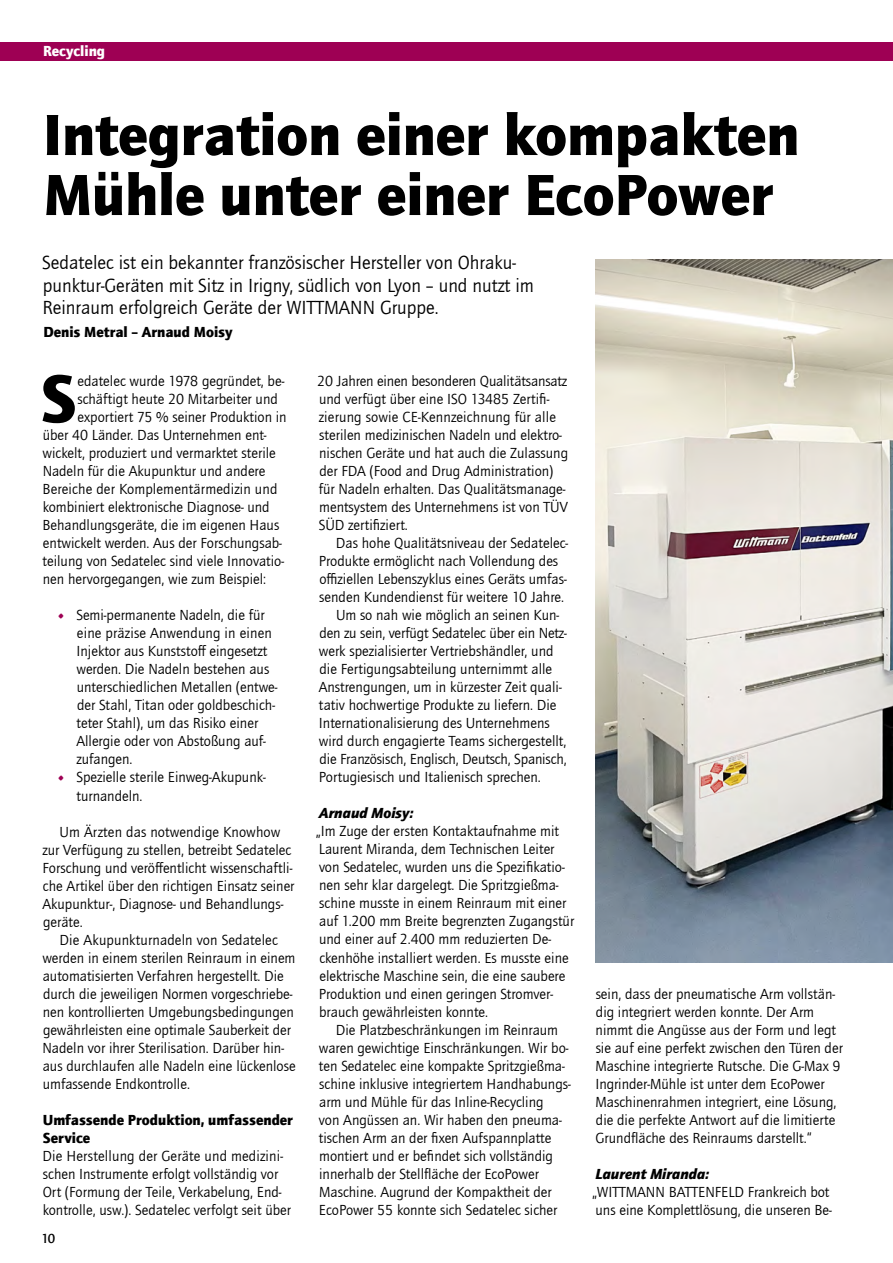
<style>
.page{position:relative;width:893px;height:1263px;background:#fff}
.page>*{position:absolute;margin:0;border:0;box-sizing:border-box;transform-origin:0 0}
.t1{font:900 69px "Quay Sans ITC Com";color:#000}
.t2{font:900 60px/60px "Quay Sans ITC Com";color:#000}
.t3{font:19.5px/22.5px "Quay Sans ITC Com";color:#000}
.t4{font:15px/18px "Quay Sans ITC Com";color:#000}
.t5{font:900 15px/18px "Quay Sans ITC Com";color:#000}
.t6{font:italic 900 15px "Quay Sans ITC Com";color:#000}
.t7{font:900 15px "Quay Sans ITC Com";color:#fff}
.t8{font:500 13.5px "Quay Sans ITC Com";color:#000}
.s1{font-family:"Warnock Pro";font-size:18px;color:#9e0054}
</style>
<div class="page">
<div style="left:0;top:43px;width:893px;height:18px;background:#9e0054"></div>
<img style="left:595px;top:260px;width:298px;height:703px">
<p class="t7" style="left:43px;top:41px;width:64px">Recycling</p>
<h2 class="t2" style="left:43px;top:103px;width:758px">Integration einer kompakten<br>Mühle unter einer EcoPower</h2>
<h3 class="t3" style="left:42px;top:252px;width:493px">Sedatelec ist ein bekannter französischer Hersteller von Ohraku&shy;punktur-Geräten mit Sitz in Irigny, südlich von Lyon – und nutzt im<br>Reinraum erfolgreich Geräte der WITTMANN Gruppe.</h3>
<p class="t5" style="left:43px;top:322px;width:191px">Denis Metral – Arnaud Moisy</p>
<h1 class="t1" style="left:40px;top:354px;width:38px">S</h1>
<p class="t4" style="left:77px;top:372px;width:208px">edatelec wurde 1978 gegründet, be-</p>
<p class="t4" style="left:77px;top:390px;width:202px">schäftigt heute 20 Mitarbeiter und</p>
<p class="t4" style="left:77px;top:408px;width:211px">exportiert 75 % seiner Produktion in</p>
<p class="t4" style="left:43px;top:426px;width:225px">über 40 Länder. Das Unternehmen ent-</p>
<p class="t4" style="left:43px;top:444px;width:235px">wickelt, produziert und vermarktet sterile</p>
<p class="t4" style="left:43px;top:462px;width:224px">Nadeln für die Akupunktur und andere</p>
<p class="t4" style="left:43px;top:480px;width:236px">Bereiche der Komplementärmedizin und</p>
<p class="t4" style="left:43px;top:498px;width:228px">kombiniert elektronische Diagnose- und</p>
<p class="t4" style="left:43px;top:516px;width:238px">Behandlungsgeräte, die im eigenen Haus</p>
<p class="t4" style="left:43px;top:534px;width:240px">entwickelt werden. Aus der Forschungsab-</p>
<p class="t4" style="left:43px;top:552px;width:243px">teilung von Sedatelec sind viele Innovatio-</p>
<p class="t4" style="left:43px;top:570px;width:225px">nen hervorgegangen, wie zum Beispiel:</p>
<p class="t4" style="left:76px;top:606px;width:203px;text-indent:-19px"><span class="s1">•</span> Semi-permanente Nadeln, die für eine präzise Anwendung in einen<br>Injektor aus Kunststoff eingesetzt werden. Die Nadeln bestehen aus unterschiedlichen Metallen (entwe&shy;der Stahl, Titan oder goldbeschich&shy;teter Stahl), um das Risiko einer<br>Allergie oder von Abstoßung auf&shy;zufangen.</p>
<p class="t4" style="left:77px;top:768px;width:191px;text-indent:-19px"><span class="s1">•</span> Spezielle sterile Einweg-Akupunk&shy;turnandeln.</p>
<p class="t4" style="left:42px;top:822px;width:254px;text-indent:17px">Um Ärzten das notwendige Knowhow zur Verfügung zu stellen, betreibt Sedatelec Forschung und veröffentlicht wissenschaftli&shy;che Artikel über den richtigen Einsatz seiner Akupunktur-, Diagnose- und Behandlungs&shy;geräte.</p>
<p class="t4" style="left:42px;top:931px;width:255px;text-indent:17px">Die Akupunkturnadeln von Sedatelec werden in einem sterilen Reinraum in einem automatisierten Verfahren hergestellt. Die durch die jeweiligen Normen vorgeschriebe&shy;nen kontrollierten Umgebungsbedingungen gewährleisten eine optimale Sauberkeit der Nadeln vor ihrer Sterilisation. Darüber hin&shy;aus durchlaufen alle Nadeln eine lückenlose umfassende Endkontrolle.</p>
<p class="t5" style="left:43px;top:1110px;width:252px">Umfassende Produktion, umfassender<br>Service</p>
<p class="t4" style="left:43px;top:1147px;width:250px">Die Herstellung der Geräte und medizini&shy;schen Instrumente erfolgt vollständig vor Ort (Formung der Teile, Verkabelung, End&shy;kontrolle, usw.). Sedatelec verfolgt seit über</p>
<p class="t8" style="left:41px;top:1230px;width:15px">10</p>
<p class="t4" style="left:317px;top:372px;width:252px">20 Jahren einen besonderen Qualitätsansatz und verfügt über eine ISO 13485 Zertifi&shy;zierung sowie CE-Kennzeichnung für alle sterilen medizinischen Nadeln und elektro&shy;nischen Geräte und hat auch die Zulassung der FDA (Food and Drug Administration) für Nadeln erhalten. Das Qualitätsmanage&shy;mentsystem des Unternehmens ist von TÜV SÜD zertifiziert.</p>
<p class="t4" style="left:336px;top:534px;width:234px">Das hohe Qualitätsniveau der Sedatelec-</p>
<p class="t4" style="left:319px;top:552px;width:241px">Produkte ermöglicht nach Vollendung des</p>
<p class="t4" style="left:319px;top:570px;width:249px">offiziellen Lebenszyklus eines Geräts umfas-</p>
<p class="t4" style="left:319px;top:588px;width:246px">senden Kundendienst für weitere 10 Jahre.</p>
<p class="t4" style="left:336px;top:606px;width:225px">Um so nah wie möglich an seinen Kun-</p>
<p class="t4" style="left:320px;top:624px;width:249px">den zu sein, verfügt Sedatelec über ein Netz-</p>
<p class="t4" style="left:319px;top:642px;width:236px">werk spezialisierter Vertriebshändler, und</p>
<p class="t4" style="left:319px;top:660px;width:234px">die Fertigungsabteilung unternimmt alle</p>
<p class="t4" style="left:319px;top:678px;width:244px">Anstrengungen, um in kürzester Zeit quali-</p>
<p class="t4" style="left:319px;top:696px;width:239px">tativ hochwertige Produkte zu liefern. Die</p>
<p class="t4" style="left:319px;top:714px;width:232px">Internationalisierung des Unternehmens</p>
<p class="t4" style="left:319px;top:732px;width:249px">wird durch engagierte Teams sichergestellt,</p>
<p class="t4" style="left:319px;top:750px;width:249px">die Französisch, Englisch, Deutsch, Spanisch,</p>
<p class="t4" style="left:319px;top:768px;width:223px">Portugiesisch und Italienisch sprechen.</p>
<p class="t6" style="left:319px;top:803px;width:96px">Arnaud Moisy:</p>
<p class="t4" style="left:316px;top:822px;width:260px">„Im Zuge der ersten Kontaktaufnahme mit Laurent Miranda, dem Technischen Leiter von Sedatelec, wurden uns die Spezifikatio&shy;nen sehr klar dargelegt. Die Spritzgießma&shy;schine musste in einem Reinraum mit einer auf 1.200 mm Breite begrenzten Zugangstür und einer auf 2.400 mm reduzierten De&shy;ckenhöhe installiert werden. Es musste eine elektrische Maschine sein, die eine saubere Produktion und einen geringen Stromver&shy;brauch gewährleisten konnte.</p>
<p class="t4" style="left:319px;top:1020px;width:253px;text-indent:17px">Die Platzbeschränkungen im Reinraum waren gewichtige Einschränkungen. Wir bo&shy;ten Sedatelec eine kompakte Spritzgießma&shy;schine inklusive integriertem Handhabungs&shy;arm und Mühle für das Inline-Recycling<br>von Angüssen an. Wir haben den pneuma&shy;tischen Arm an der fixen Aufspannplatte montiert und er befindet sich vollständig innerhalb der Stellfläche der EcoPower Maschine. Augrund der Kompaktheit der EcoPower 55 konnte sich Sedatelec sicher</p>
<p class="t4" style="left:595px;top:985px;width:249px">sein, dass der pneumatische Arm vollstän&shy;dig integriert werden konnte. Der Arm nimmt die Angüsse aus der Form und legt sie auf eine perfekt zwischen den Türen der Maschine integrierte Rutsche. Die G-Max 9<br>Ingrinder-Mühle ist unter dem EcoPower Maschinenrahmen integriert, eine Lösung, die die perfekte Antwort auf die limitierte Grundfläche des Reinraums darstellt.“</p>
<p class="t6" style="left:596px;top:1164px;width:115px">Laurent Miranda:</p>
<p class="t4" style="left:592px;top:1183px;width:241px">„WITTMANN BATTENFELD Frankreich bot uns eine Komplettlösung, die unseren Be-</p>
</div>
